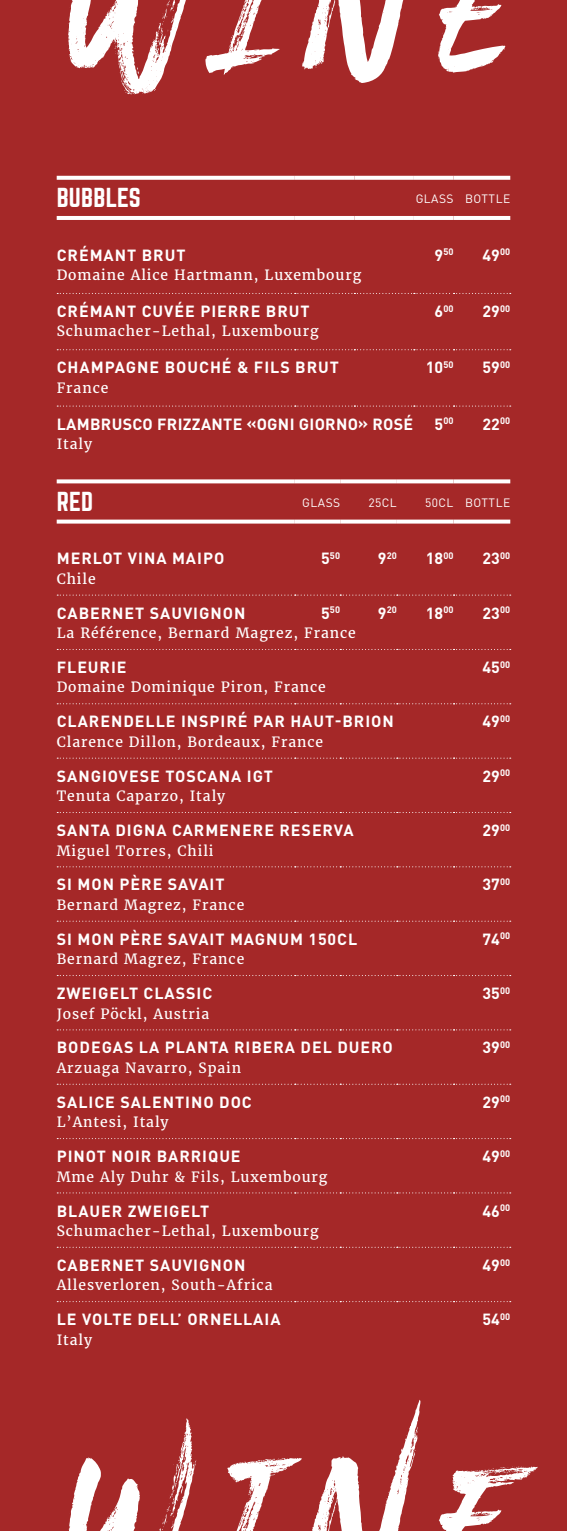
<style>
.page{position:relative;width:567px;height:1531px;background:#a52828}
.page>*{position:absolute;margin:0;border:0;box-sizing:border-box;transform-origin:0 0}
.t1{font:200px "BLACKHAWK";letter-spacing:.16em;color:#fff}
.t2{font:24px "Norwester";letter-spacing:.01em;color:#fff}
.t3{font:700 16px "DINOT";letter-spacing:.06em;color:#fff}
.t4{font:700 16px "DINOT";letter-spacing:.02em;color:#fff}
.t5{font:14px "Merriweather";letter-spacing:.065em;color:#fff}
.t6{font:12px "DINOT";letter-spacing:.04em;color:#fff}
.t7{font:700 9.4px "DINOT";letter-spacing:.01em;color:#fff}
.s1{font-size:16px}
</style>
<div class="page">
<svg style="left:295px;top:519px;width:45px;height:4px"></svg>
<svg style="left:340px;top:519px;width:57px;height:4px"></svg>
<svg style="left:397px;top:519px;width:57px;height:4px"></svg>
<svg style="left:454px;top:519px;width:56px;height:4px"></svg>
<svg style="left:295px;top:479px;width:45px;height:4px"></svg>
<svg style="left:340px;top:479px;width:57px;height:4px"></svg>
<svg style="left:397px;top:479px;width:57px;height:4px"></svg>
<svg style="left:454px;top:479px;width:56px;height:4px"></svg>
<svg style="left:57px;top:594px;width:454px;height:2px"></svg>
<svg style="left:57px;top:649px;width:454px;height:1px"></svg>
<svg style="left:57px;top:703px;width:454px;height:1px"></svg>
<svg style="left:57px;top:758px;width:454px;height:1px"></svg>
<svg style="left:57px;top:812px;width:454px;height:1px"></svg>
<svg style="left:57px;top:866px;width:454px;height:1px"></svg>
<svg style="left:57px;top:921px;width:454px;height:1px"></svg>
<svg style="left:57px;top:975px;width:454px;height:1px"></svg>
<svg style="left:57px;top:1029px;width:454px;height:1px"></svg>
<svg style="left:57px;top:1084px;width:454px;height:1px"></svg>
<svg style="left:57px;top:1138px;width:454px;height:1px"></svg>
<svg style="left:57px;top:1192px;width:454px;height:1px"></svg>
<svg style="left:57px;top:1247px;width:454px;height:1px"></svg>
<svg style="left:57px;top:1301px;width:454px;height:1px"></svg>
<svg style="left:57px;top:479px;width:238px;height:4px"></svg>
<svg style="left:57px;top:519px;width:238px;height:4px"></svg>
<hr style="left:295px;top:216px;width:59px;height:4px;background:#fff">
<hr style="left:354px;top:216px;width:60px;height:4px;background:#fff">
<hr style="left:414px;top:216px;width:40px;height:4px;background:#fff">
<hr style="left:454px;top:216px;width:56px;height:4px;background:#fff">
<svg style="left:295px;top:176px;width:59px;height:4px"></svg>
<svg style="left:354px;top:176px;width:60px;height:4px"></svg>
<svg style="left:414px;top:176px;width:40px;height:4px"></svg>
<svg style="left:454px;top:176px;width:56px;height:4px"></svg>
<svg style="left:57px;top:406px;width:454px;height:1px"></svg>
<svg style="left:57px;top:349px;width:454px;height:1px"></svg>
<svg style="left:57px;top:293px;width:454px;height:1px"></svg>
<svg style="left:57px;top:176px;width:238px;height:4px"></svg>
<hr style="left:57px;top:216px;width:238px;height:4px;background:#fff">
<h1 class="t1" style="left:57px;top:-106px;width:454px">Wi e</h1>
<h2 class="t2" style="left:57px;top:186px;width:86px">BUBBLES</h2>
<p class="t6" style="left:416px;top:191px;width:96px">GLASS BOTTLE</p>
<p class="t3" style="left:57px;top:244px;width:130px">CRÉMANT BRUT</p>
<p class="t7" style="left:434px;top:246px;width:21px"><span class="s1">9</span>50</p>
<p class="t3" style="left:482px;top:244px;width:29px">49<sup>00</sup></p>
<p class="t5" style="left:57px;top:266px;width:306px">Domaine Alice Hartmann, Luxembourg</p>
<p class="t3" style="left:57px;top:301px;width:254px">CRÉMANT CUVÉE PIERRE BRUT</p>
<p class="t7" style="left:434px;top:302px;width:21px"><span class="s1">6</span>00</p>
<p class="t3" style="left:482px;top:301px;width:29px">29<sup>00</sup></p>
<p class="t5" style="left:57px;top:323px;width:263px">Schumacher-Lethal, Luxembourg</p>
<p class="t3" style="left:57px;top:357px;width:284px">CHAMPAGNE BOUCHÉ &amp; FILS BRUT</p>
<p class="t3" style="left:426px;top:357px;width:29px">10<sup>50</sup></p>
<p class="t3" style="left:482px;top:357px;width:29px">59<sup>00</sup></p>
<p class="t5" style="left:57px;top:379px;width:53px">France</p>
<p class="t4" style="left:57px;top:413px;width:358px">LAMBRUSCO FRIZZANTE «OGNI GIORNO» ROSÉ</p>
<p class="t7" style="left:434px;top:415px;width:21px"><span class="s1">5</span>00</p>
<p class="t3" style="left:482px;top:413px;width:29px">22<sup>00</sup></p>
<p class="t5" style="left:57px;top:435px;width:37px">Italy</p>
<h2 class="t2" style="left:57px;top:490px;width:38px">RED</h2>
<p class="t6" style="left:302px;top:495px;width:39px">GLASS</p>
<p class="t6" style="left:368px;top:495px;width:30px">25CL</p>
<p class="t6" style="left:425px;top:495px;width:86px">50CL BOTTLE</p>
<p class="t3" style="left:57px;top:548px;width:169px">MERLOT VINA MAIPO</p>
<p class="t7" style="left:321px;top:549px;width:21px"><span class="s1">5</span>50</p>
<p class="t7" style="left:378px;top:549px;width:21px"><span class="s1">9</span>20</p>
<p class="t3" style="left:426px;top:548px;width:29px">18<sup>00</sup></p>
<p class="t3" style="left:482px;top:548px;width:29px">23<sup>00</sup></p>
<p class="t5" style="left:57px;top:570px;width:41px">Chile</p>
<p class="t3" style="left:57px;top:602px;width:190px">CABERNET SAUVIGNON</p>
<p class="t7" style="left:321px;top:604px;width:21px"><span class="s1">5</span>50</p>
<p class="t7" style="left:378px;top:604px;width:21px"><span class="s1">9</span>20</p>
<p class="t3" style="left:426px;top:602px;width:29px">18<sup>00</sup></p>
<p class="t3" style="left:482px;top:602px;width:29px">23<sup>00</sup></p>
<p class="t5" style="left:57px;top:624px;width:301px">La Référence, Bernard Magrez, France</p>
<p class="t3" style="left:57px;top:657px;width:71px">FLEURIE</p>
<p class="t3" style="left:482px;top:657px;width:29px">45<sup>00</sup></p>
<p class="t5" style="left:57px;top:679px;width:271px">Domaine Dominique Piron, France</p>
<p class="t3" style="left:57px;top:711px;width:339px">CLARENDELLE INSPIRÉ PAR HAUT-BRION</p>
<p class="t3" style="left:482px;top:711px;width:29px">49<sup>00</sup></p>
<p class="t5" style="left:57px;top:733px;width:268px">Clarence Dillon, Bordeaux, France</p>
<p class="t3" style="left:57px;top:765px;width:218px">SANGIOVESE TOSCANA IGT</p>
<p class="t3" style="left:482px;top:765px;width:29px">29<sup>00</sup></p>
<p class="t5" style="left:57px;top:787px;width:170px">Tenuta Caparzo, Italy</p>
<p class="t3" style="left:57px;top:820px;width:299px">SANTA DIGNA CARMENERE RESERVA</p>
<p class="t3" style="left:482px;top:820px;width:29px">29<sup>00</sup></p>
<p class="t5" style="left:57px;top:842px;width:158px">Miguel Torres, Chili</p>
<p class="t3" style="left:57px;top:874px;width:169px">SI MON PÈRE SAVAIT</p>
<p class="t3" style="left:482px;top:874px;width:29px">37<sup>00</sup></p>
<p class="t5" style="left:57px;top:896px;width:189px">Bernard Magrez, France</p>
<p class="t3" style="left:57px;top:928px;width:302px">SI MON PÈRE SAVAIT MAGNUM 150CL</p>
<p class="t3" style="left:482px;top:928px;width:29px">74<sup>00</sup></p>
<p class="t5" style="left:57px;top:950px;width:189px">Bernard Magrez, France</p>
<p class="t3" style="left:57px;top:983px;width:157px">ZWEIGELT CLASSIC</p>
<p class="t3" style="left:482px;top:983px;width:29px">35<sup>00</sup></p>
<p class="t5" style="left:57px;top:1005px;width:154px">Josef Pöckl, Austria</p>
<p class="t3" style="left:57px;top:1037px;width:338px">BODEGAS LA PLANTA RIBERA DEL DUERO</p>
<p class="t3" style="left:482px;top:1037px;width:29px">39<sup>00</sup></p>
<p class="t5" style="left:57px;top:1059px;width:186px">Arzuaga Navarro, Spain</p>
<p class="t3" style="left:57px;top:1091px;width:196px">SALICE SALENTINO DOC</p>
<p class="t3" style="left:482px;top:1091px;width:29px">29<sup>00</sup></p>
<p class="t5" style="left:57px;top:1113px;width:114px">L’Antesi, Italy</p>
<p class="t3" style="left:57px;top:1146px;width:185px">PINOT NOIR BARRIQUE</p>
<p class="t3" style="left:482px;top:1146px;width:29px">49<sup>00</sup></p>
<p class="t5" style="left:57px;top:1168px;width:272px">Mme Aly Duhr &amp; Fils, Luxembourg</p>
<p class="t3" style="left:57px;top:1200px;width:154px">BLAUER ZWEIGELT</p>
<p class="t3" style="left:482px;top:1200px;width:29px">46<sup>00</sup></p>
<p class="t5" style="left:57px;top:1222px;width:263px">Schumacher-Lethal, Luxembourg</p>
<p class="t3" style="left:57px;top:1254px;width:190px">CABERNET SAUVIGNON</p>
<p class="t3" style="left:482px;top:1254px;width:29px">49<sup>00</sup></p>
<p class="t5" style="left:57px;top:1276px;width:217px">Allesverloren, South-Africa</p>
<p class="t3" style="left:57px;top:1309px;width:225px">LE VOLTE DELL’ ORNELLAIA</p>
<p class="t3" style="left:482px;top:1309px;width:29px">54<sup>00</sup></p>
<p class="t5" style="left:57px;top:1331px;width:37px">Italy</p>
<h1 class="t1" style="left:57px;top:1399px;width:454px">Wine</h1>
</div>
